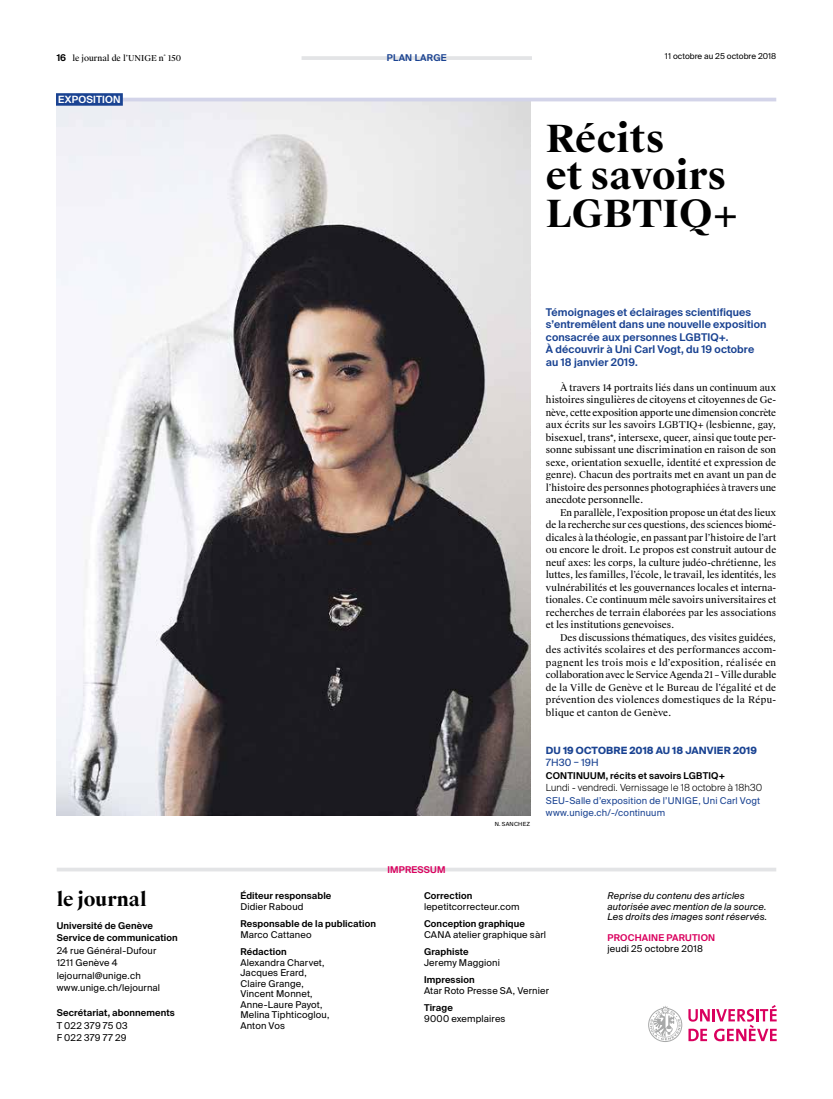
<style>
.page{position:relative;width:833px;height:1099px;background:#fff}
.page>*{position:absolute;margin:0;border:0;box-sizing:border-box;transform-origin:0 0}
.t1{font:700 37.5px/37.5px "Suisse Works";color:#000}
.t2{font:700 18.75px "Suisse Works";color:#000}
.t3{font:600 10.62px/12.5px "Suisse Intl";letter-spacing:.01em;color:#1a4392}
.t4{font:700 10px "Suisse Intl";letter-spacing:.005em;color:#1a4392}
.t5{font:600 10px "Suisse Intl";letter-spacing:.02em;color:#fff}
.t6{font:10px "Suisse Intl";letter-spacing:.01em;color:#1a4392}
.t7{font:300 9.75px "Suisse Intl";letter-spacing:.005em;color:#000}
.t8{font:9.38px/12.5px "Suisse Works";letter-spacing:.005em;color:#000;text-align:justify}
.t9{font:9.38px/10.5px "Suisse Intl";letter-spacing:.015em;color:#000}
.t10{font:600 9.38px/12.5px "Suisse Intl";letter-spacing:.015em;color:#000}
.t11{font:italic 9.38px/10.5px "Suisse Intl";letter-spacing:.015em;color:#000}
.t12{font:9.38px/12.5px "Suisse Intl";letter-spacing:.015em;color:#1a4392}
.t13{font:600 9.38px "Suisse Intl";letter-spacing:.02em;color:#da005e}
.t14{font:600 9.38px "Suisse Intl";letter-spacing:.02em;color:#1a4392}
.t15{font:8.12px "Suisse Works";color:#000}
.t16{font:8.12px "Suisse Intl";color:#000}
.t17{font:5.62px "Suisse Intl";letter-spacing:.03em;color:#000}
.s1{font-family:"Suisse Intl";font-weight:600;font-size:9.38px}
</style>
<div class="page">
<img style="left:56px;top:101px;width:475px;height:714px">
<hr style="left:301px;top:56px;width:231px;height:4px;background:#e3e4e6">
<hr style="left:56px;top:98px;width:720px;height:3px;background:#d3d4e9">
<div style="left:56px;top:93px;width:67px;height:13px;background:#1a4392"></div>
<hr style="left:57px;top:868px;width:719px;height:3px;background:#e3e4e6">
<svg style="left:648px;top:1006px;width:34px;height:36px"></svg>
<svg style="left:688px;top:1005px;width:88px;height:36px"></svg>
<p class="t15" style="left:57px;top:53px;width:126px"><span class="s1">16</span> le journal de l’UNIGE n˚ 150</p>
<p class="t16" style="left:665px;top:52px;width:113px">11 octobre au 25 octobre 2018</p>
<p class="t14" style="left:387px;top:53px;width:61px">PLAN LARGE</p>
<p class="t5" style="left:58px;top:94px;width:64px">EXPOSITION</p>
<h2 class="t2" style="left:57px;top:888px;width:92px">le journal</h2>
<p class="t10" style="left:57px;top:919px;width:122px">Université de Genève<br>Service de communication</p>
<p class="t9" style="left:57px;top:944px;width:105px;line-height:12.5px">24 rue Général-Dufour<br>1211 Genève 4 lejournal@unige.ch www.unige.ch/lejournal</p>
<p class="t10" style="left:57px;top:1006px;width:120px">Secrétariat, abonnements</p>
<p class="t9" style="left:57px;top:1019px;width:73px;line-height:12.5px">T 022 379 75 03<br>F 022 379 77 29</p>
<h1 class="t1" style="left:546px;top:120px;width:194px">Récits<br>et savoirs<br>LGBTIQ+</h1>
<p class="t17" style="left:495px;top:821px;width:37px">N. SANCHEZ</p>
<p class="t3" style="left:546px;top:306px;width:222px">Témoignages et éclairages scientifiques s’entremêlent dans une nouvelle exposition consacrée aux personnes LGBTIQ+.<br>À découvrir à Uni Carl Vogt, du 19 octobre au 18 janvier 2019.</p>
<p class="t8" style="left:546px;top:381px;width:232px;text-indent:14px">À travers 14 portraits liés dans un continuum aux histoires singulières de citoyens et citoyennes de Ge&shy;nève, cette exposition apporte une dimension concrète aux écrits sur les savoirs LGBTIQ+ (lesbienne, gay, bisexuel, trans*, intersexe, queer, ainsi que toute per&shy;sonne subissant une discrimination en raison de son sexe, orientation sexuelle, identité et expression de genre). Chacun des portraits met en avant un pan de l’histoire des personnes photographiées à travers une anecdote personnelle.</p>
<p class="t8" style="left:546px;top:506px;width:232px;text-indent:14px">En parallèle, l’exposition propose un état des lieux de la recherche sur ces questions, des sciences biomé&shy;dicales à la théologie, en passant par l’histoire de l’art ou encore le droit. Le propos est construit autour de neuf axes: les corps, la culture judéo-chrétienne, les luttes, les familles, l’école, le travail, les identités, les vulnérabilités et les gouvernances locales et interna&shy;tionales. Ce continuum mêle savoirs universitaires et recherches de terrain élaborées par les associations et les institutions genevoises.</p>
<p class="t8" style="left:546px;top:631px;width:232px;text-indent:14px">Des discussions thématiques, des visites guidées, des activités scolaires et des performances accom&shy;pagnent les trois mois e ld’exposition, réalisée en collaboration avec le Service Agenda 21 – Ville durable de la Ville de Genève et le Bureau de l’égalité et de prévention des violences domestiques de la Répu&shy;blique et canton de Genève.</p>
<p class="t4" style="left:546px;top:744px;width:213px">DU 19 OCTOBRE 2018 AU 18 JANVIER 2019</p>
<p class="t6" style="left:546px;top:756px;width:54px">7H30 – 19H</p>
<p class="t10" style="left:546px;top:769px;width:181px">CONTINUUM, récits et savoirs LGBTIQ+</p>
<p class="t7" style="left:546px;top:782px;width:218px">Lundi - vendredi. Vernissage le 18 octobre à 18h30</p>
<p class="t12" style="left:546px;top:794px;width:216px">SEU-Salle d’exposition de l’UNIGE, Uni Carl Vogt www.unige.ch/-/continuum</p>
<p class="t10" style="left:240px;top:889px;width:93px">Éditeur responsable</p>
<p class="t9" style="left:240px;top:901px;width:65px">Didier Raboud</p>
<p class="t10" style="left:240px;top:917px;width:137px">Responsable de la publication</p>
<p class="t9" style="left:240px;top:929px;width:73px">Marco Cattaneo</p>
<p class="t10" style="left:240px;top:945px;width:48px">Rédaction</p>
<p class="t9" style="left:240px;top:957px;width:91px">Alexandra Charvet,<br>Jacques Erard,<br>Claire Grange,<br>Vincent Monnet,<br>Anne-Laure Payot,<br>Melina Tiphticoglou,<br>Anton Vos</p>
<p class="t13" style="left:387px;top:864px;width:59px">IMPRESSUM</p>
<p class="t10" style="left:424px;top:889px;width:50px">Correction</p>
<p class="t9" style="left:424px;top:901px;width:97px">lepetitcorrecteur.com</p>
<p class="t10" style="left:424px;top:917px;width:103px">Conception graphique</p>
<p class="t9" style="left:424px;top:929px;width:123px">CANA atelier graphique sàrl</p>
<p class="t10" style="left:424px;top:945px;width:46px">Graphiste</p>
<p class="t9" style="left:424px;top:957px;width:78px">Jeremy Maggioni</p>
<p class="t10" style="left:424px;top:973px;width:52px">Impression</p>
<p class="t9" style="left:424px;top:985px;width:127px">Atar Roto Presse SA, Vernier</p>
<p class="t10" style="left:424px;top:1001px;width:30px">Tirage</p>
<p class="t9" style="left:424px;top:1013px;width:83px">9000 exemplaires</p>
<p class="t11" style="left:607px;top:890px;width:161px">Reprise du contenu des articles autorisée avec mention de la source.<br>Les droits des images sont réservés.</p>
<p class="t13" style="left:607px;top:932px;width:109px">PROCHAINE PARUTION</p>
<p class="t9" style="left:607px;top:943px;width:97px">jeudi 25 octobre 2018</p>
</div>
